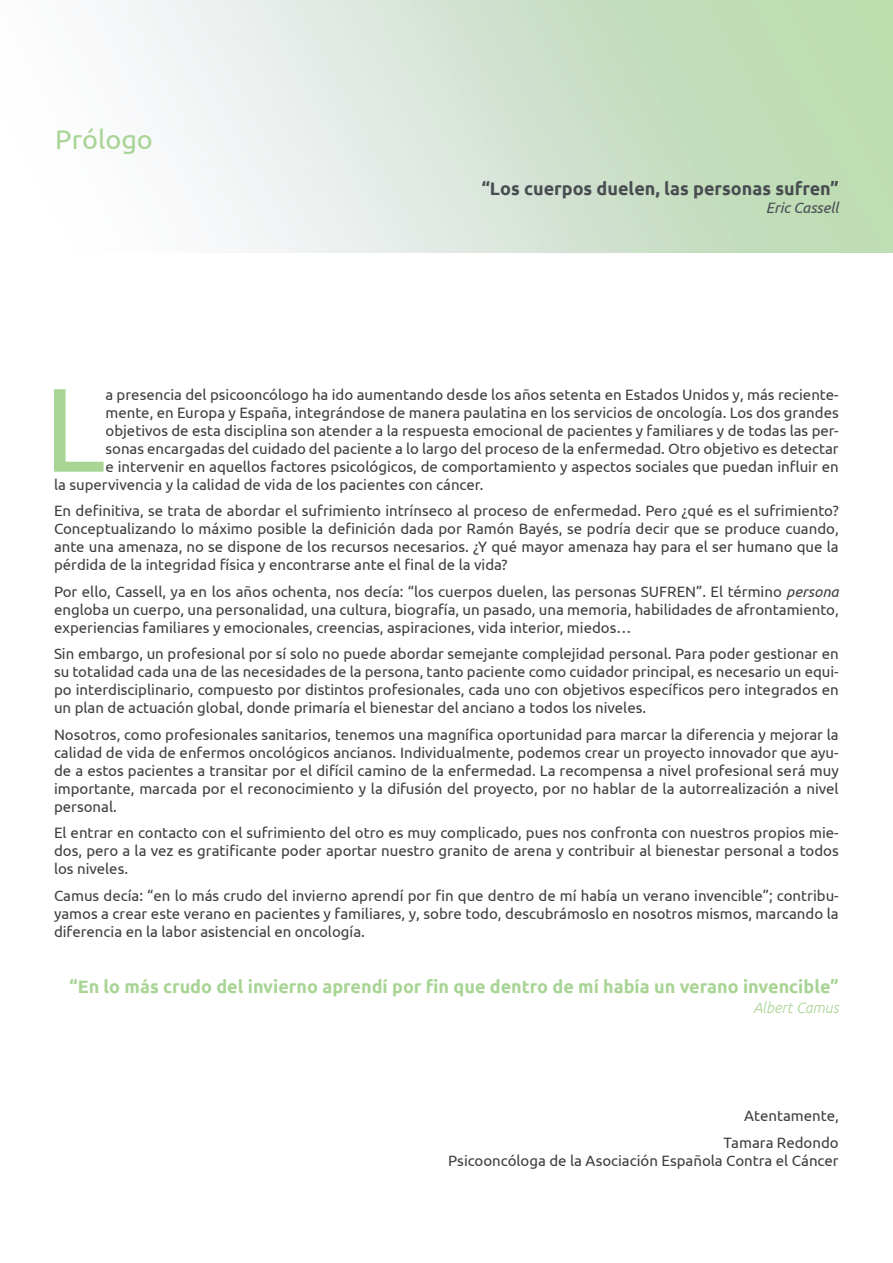
<style>
.page{position:relative;width:893px;height:1263px;background:#fff}
.page>*{position:absolute;margin:0;border:0;box-sizing:border-box;transform-origin:0 0}
.t1{font:118.95px "Ubuntu";color:#a8d494}
.t2{font:27px "Ubuntu";color:#a8d494}
.t3{font:700 18px "Ubuntu";color:#a8d494}
.t4{font:700 18px "Ubuntu";color:#494d51}
.t5{font:15px/18px "Ubuntu";color:#3e3e3f;text-align:justify}
.t6{font:italic 300 15px "Ubuntu";color:#a8d494}
.t7{font:italic 15px "Ubuntu";color:#494d51}
.s1{font-style:italic}
</style>
<div class="page">
<p class="t2" style="left:55px;top:123px;width:99px">Prólogo</p>
<p class="t4" style="left:482px;top:177px;width:358px">“Los cuerpos duelen, las personas sufren”</p>
<p class="t7" style="left:766px;top:198px;width:75px">Eric Cassell</p>
<p class="t1" style="left:44px;top:357px;width:63px">L</p>
<p class="t5" style="left:105px;top:385px;width:735px">a presencia del psicooncólogo ha ido aumentando desde los años setenta en Estados Unidos y, más reciente-</p>
<p class="t5" style="left:105px;top:403px;width:735px">mente, en Europa y España, integrándose de manera paulatina en los servicios de oncología. Los dos grandes</p>
<p class="t5" style="left:105px;top:421px;width:735px">objetivos de esta disciplina son atender a la respuesta emocional de pacientes y familiares y de todas las per-</p>
<p class="t5" style="left:105px;top:439px;width:735px">sonas encargadas del cuidado del paciente a lo largo del proceso de la enfermedad. Otro objetivo es detectar</p>
<p class="t5" style="left:105px;top:457px;width:735px">e intervenir en aquellos factores psicológicos, de comportamiento y aspectos sociales que puedan influir en</p>
<p class="t5" style="left:54px;top:475px;width:431px">la supervivencia y la calidad de vida de los pacientes con cáncer.</p>
<p class="t5" style="left:54px;top:501px;width:786px">En definitiva, se trata de abordar el sufrimiento intrínseco al proceso de enfermedad. Pero ¿qué es el sufrimiento?<br>Conceptualizando lo máximo posible la definición dada por Ramón Bayés, se podría decir que se produce cuando, ante una amenaza, no se dispone de los recursos necesarios. ¿Y qué mayor amenaza hay para el ser humano que la pérdida de la integridad física y encontrarse ante el final de la vida?</p>
<p class="t5" style="left:54px;top:582px;width:786px">Por ello, Cassell, ya en los años ochenta, nos decía: “los cuerpos duelen, las personas SUFREN”. El término <span class="s1">persona </span>engloba un cuerpo, una personalidad, una cultura, biografía, un pasado, una memoria, habilidades de afrontamiento, experiencias familiares y emocionales, creencias, aspiraciones, vida interior, miedos…</p>
<p class="t5" style="left:54px;top:644px;width:786px">Sin embargo, un profesional por sí solo no puede abordar semejante complejidad personal. Para poder gestionar en su totalidad cada una de las necesidades de la persona, tanto paciente como cuidador principal, es necesario un equi&shy;po interdisciplinario, compuesto por distintos profesionales, cada uno con objetivos específicos pero integrados en un plan de actuación global, donde primaría el bienestar del anciano a todos los niveles.</p>
<p class="t5" style="left:54px;top:725px;width:786px">Nosotros, como profesionales sanitarios, tenemos una magnífica oportunidad para marcar la diferencia y mejorar la calidad de vida de enfermos oncológicos ancianos. Individualmente, podemos crear un proyecto innovador que ayu&shy;de a estos pacientes a transitar por el difícil camino de la enfermedad. La recompensa a nivel profesional será muy importante, marcada por el reconocimiento y la difusión del proyecto, por no hablar de la autorrealización a nivel personal.</p>
<p class="t5" style="left:54px;top:823px;width:786px">El entrar en contacto con el sufrimiento del otro es muy complicado, pues nos confronta con nuestros propios mie&shy;dos, pero a la vez es gratificante poder aportar nuestro granito de arena y contribuir al bienestar personal a todos los niveles.</p>
<p class="t5" style="left:54px;top:886px;width:786px">Camus decía: “en lo más crudo del invierno aprendí por fin que dentro de mí había un verano invencible”; contribu&shy;yamos a crear este verano en pacientes y familiares, y, sobre todo, descubrámoslo en nosotros mismos, marcando la diferencia en la labor asistencial en oncología.</p>
<p class="t3" style="left:70px;top:976px;width:771px">“En lo más crudo del invierno aprendí por fin que dentro de mí había un verano invencible”</p>
<p class="t6" style="left:753px;top:999px;width:87px">Albert Camus</p>
<p class="t5" style="left:744px;top:1106px;width:96px">Atentamente,</p>
<p class="t5" style="left:723px;top:1133px;width:117px">Tamara Redondo</p>
<p class="t5" style="left:448px;top:1151px;width:392px">Psicooncóloga de la Asociación Española Contra el Cáncer</p>
</div>
